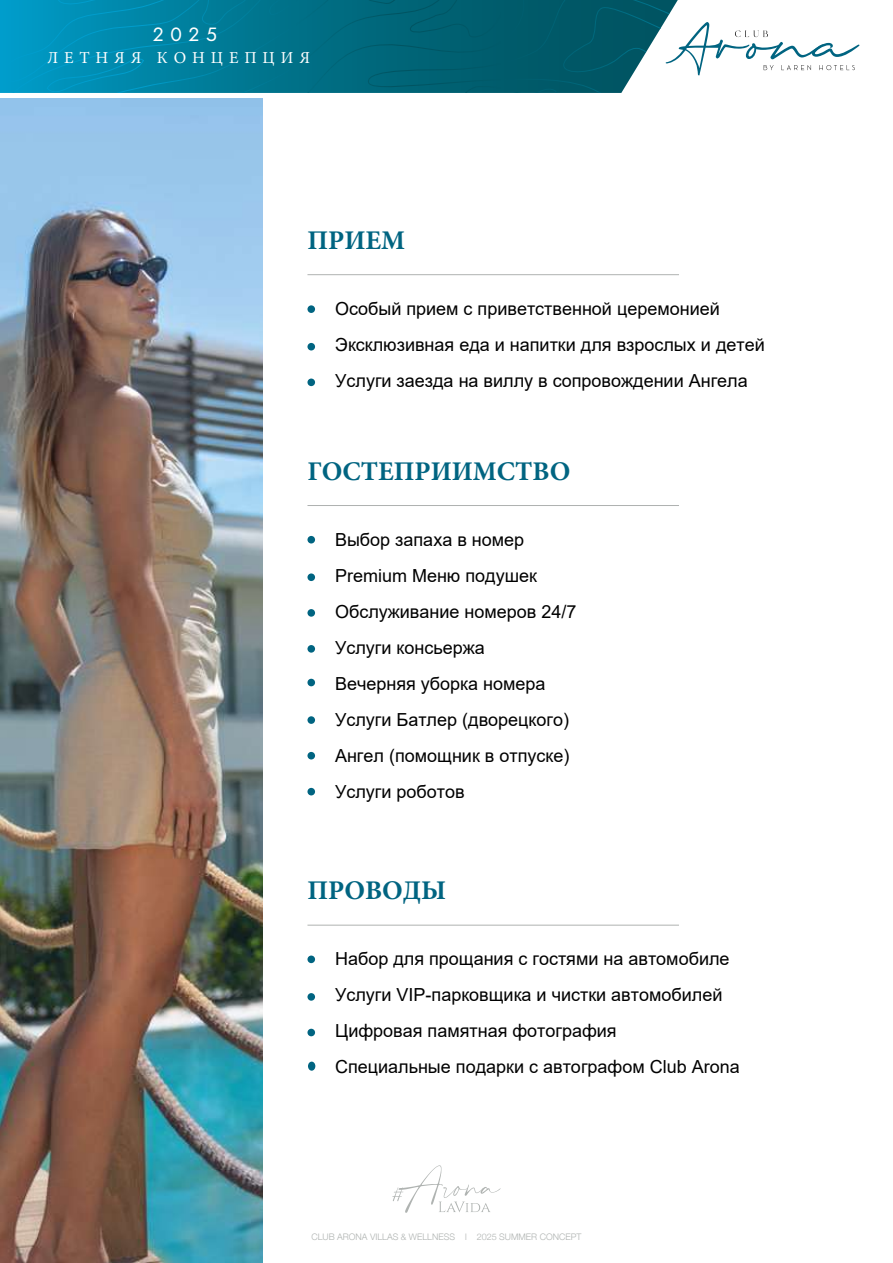
<style>
.page{position:relative;width:893px;height:1263px;background:#fff}
.page>*{position:absolute;margin:0;border:0;box-sizing:border-box;transform-origin:0 0}
.t1{font:700 27px "Minion Pro";color:#006481}
.t2{font:19.05px "Jost";color:#fff}
.t3{font:18px/36px "Arial";color:#000}
.t4{font:16.8px "Minion Pro";letter-spacing:.35em;color:#fff}
.t5{font:300 9px "Helvetica Neue";color:#afb3b1}
</style>
<div class="page">
<svg style="left:0;top:0;width:678px;height:93px;background:#07758e"></svg>
<svg style="left:666px;top:22px;width:194px;height:53px"></svg>
<svg style="left:392px;top:1165px;width:109px;height:48px"></svg>
<img style="left:0;top:99px;width:262px;height:1164px">
<hr style="left:307px;top:274px;width:372px;height:1px;background:#afb2b1">
<hr style="left:307px;top:505px;width:372px;height:1px;background:#afb2b1">
<div style="left:307px;top:305px;width:8px;height:8px;background:#006481;border-radius:50%"></div>
<div style="left:307px;top:343px;width:8px;height:7px;background:#006481;border-radius:50%"></div>
<div style="left:307px;top:379px;width:8px;height:7px;background:#006481;border-radius:50%"></div>
<div style="left:307px;top:536px;width:8px;height:7px;background:#006481;border-radius:50%"></div>
<div style="left:307px;top:573px;width:8px;height:8px;background:#006481;border-radius:50%"></div>
<div style="left:307px;top:609px;width:8px;height:8px;background:#006481;border-radius:50%"></div>
<div style="left:307px;top:645px;width:8px;height:8px;background:#006481;border-radius:50%"></div>
<div style="left:307px;top:679px;width:8px;height:7px;background:#006481;border-radius:50%"></div>
<div style="left:307px;top:716px;width:8px;height:8px;background:#006481;border-radius:50%"></div>
<div style="left:307px;top:752px;width:8px;height:7px;background:#006481;border-radius:50%"></div>
<div style="left:307px;top:788px;width:8px;height:7px;background:#006481;border-radius:50%"></div>
<hr style="left:307px;top:925px;width:372px;height:1px;background:#afb2b1">
<div style="left:307px;top:955px;width:8px;height:8px;background:#006481;border-radius:50%"></div>
<div style="left:307px;top:993px;width:8px;height:8px;background:#006481;border-radius:50%"></div>
<div style="left:307px;top:1029px;width:8px;height:7px;background:#006481;border-radius:50%"></div>
<div style="left:308px;top:1061px;width:7px;height:10px;background:#006481;border-radius:50%"></div>
<p class="t2" style="left:153px;top:21px;width:66px">2025</p>
<p class="t4" style="left:47px;top:46px;width:264px">ЛЕТНЯЯ КОНЦЕПЦИЯ</p>
<h1 class="t1" style="left:307px;top:221px;width:99px">ПРИЕМ</h1>
<p class="t3" style="left:335px;top:291px;width:431px">Особый прием с приветственной церемонией<br>Эксклюзивная еда и напитки для взрослых и детей<br>Услуги заезда на виллу в сопровождении Ангела</p>
<h1 class="t1" style="left:307px;top:452px;width:264px">ГОСТЕПРИИМСТВО</h1>
<p class="t3" style="left:335px;top:522px;width:243px">Выбор запаха в номер<br>Premium Меню подушек<br>Обслуживание номеров 24/7<br>Услуги консьержа<br>Вечерняя уборка номера<br>Услуги Батлер (дворецкого)<br>Ангел (помощник в отпуске)<br>Услуги роботов</p>
<h1 class="t1" style="left:307px;top:872px;width:140px">ПРОВОДЫ</h1>
<p class="t3" style="left:335px;top:941px;width:406px">Набор для прощания с гостями на автомобиле Услуги VIP-парковщика и чистки автомобилей Цифровая памятная фотография<br>Специальные подарки с автографом Club Arona</p>
<p class="t5" style="left:311px;top:1229px;width:271px">CLUB ARONA VILLAS &amp; WELLNESS l 2025 SUMMER CONCEPT</p>
</div>
